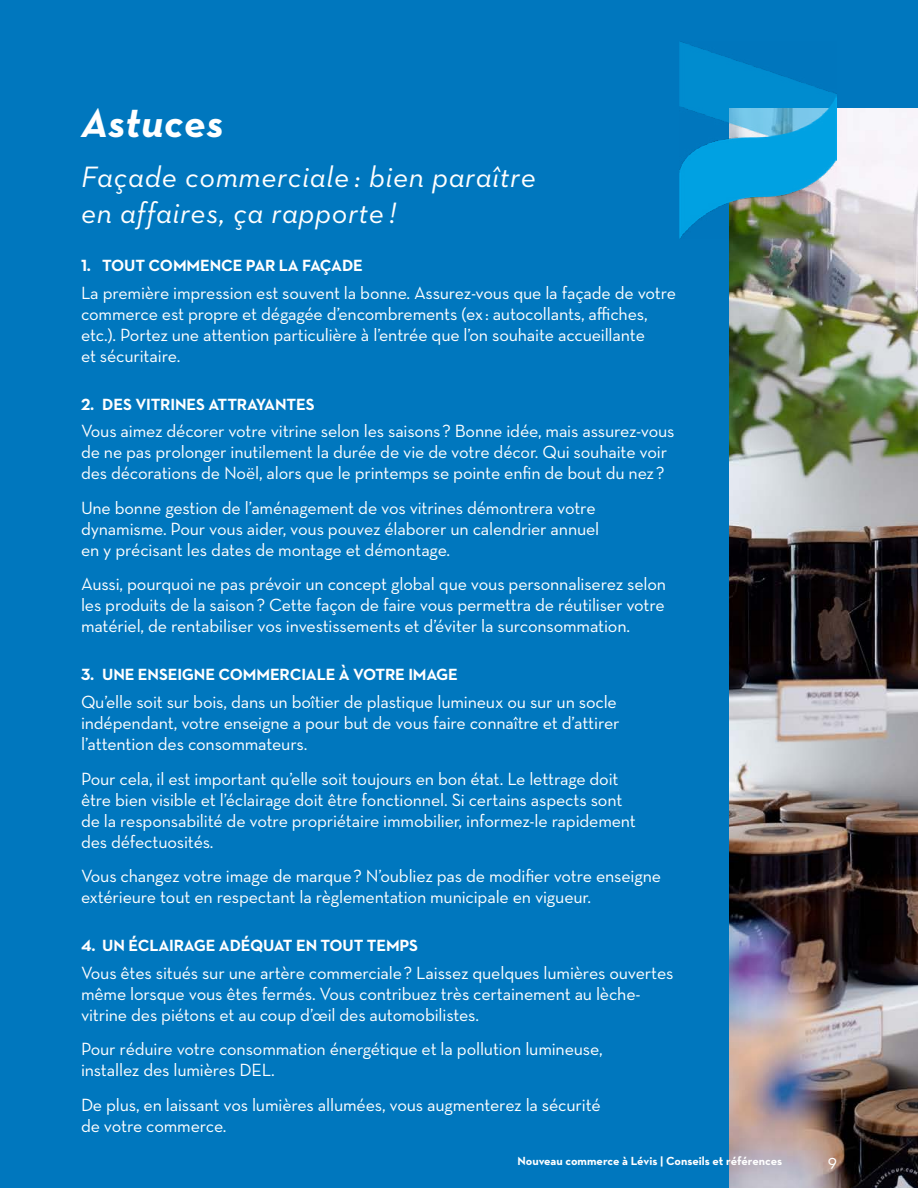
<style>
.page{position:relative;width:918px;height:1188px;background:#0077be}
.page>*{position:absolute;margin:0;border:0;box-sizing:border-box;transform-origin:0 0}
.t1{font:italic 700 42px "Neutra Text";letter-spacing:.015em;color:#fff}
.t2{font:italic 30px/36px "Neutraface 2 Text";letter-spacing:.02em;color:#fff}
.t3{font:18px/21px "Neutra Text";letter-spacing:-.01em;color:#fff}
.t4{font:700 16.5px "Neutraface 2 Text";letter-spacing:-.01em;color:#fff}
.t5{font:700 12px "Neutra Text";color:#fff}
</style>
<div class="page">
<img style="left:729px;top:108px;width:189px;height:1080px">
<img style="left:679px;top:41px;width:158px;height:198px">
<h1 class="t1" style="left:81px;top:97px;width:144px">Astuces</h1>
<h2 class="t2" style="left:81px;top:158px;width:457px">Façade commerciale : bien paraître en affaires, ça rapporte !</h2>
<p class="t4" style="left:81px;top:255px;width:284px">1. TOUT COMMENCE PAR LA FAÇADE</p>
<p class="t3" style="left:81px;top:282px;width:597px">La première impression est souvent la bonne. Assurez-vous que la façade de votre commerce est propre et dégagée d’encombrements (ex: autocollants, affiches, etc.). Portez une attention particulière à l’entrée que l’on souhaite accueillante<br>et sécuritaire.</p>
<p class="t4" style="left:81px;top:393px;width:235px">2. DES VITRINES ATTRAYANTES</p>
<p class="t3" style="left:81px;top:420px;width:595px">Vous aimez décorer votre vitrine selon les saisons? Bonne idée, mais assurez-vous de ne pas prolonger inutilement la durée de vie de votre décor. Qui souhaite voir des décorations de Noël, alors que le printemps se pointe enfin de bout du nez?</p>
<p class="t3" style="left:81px;top:497px;width:520px">Une bonne gestion de l’aménagement de vos vitrines démontrera votre dynamisme. Pour vous aider, vous pouvez élaborer un calendrier annuel en y précisant les dates de montage et démontage.</p>
<p class="t3" style="left:81px;top:574px;width:587px;text-align:justify">Aussi, pourquoi ne pas prévoir un concept global que vous personnaliserez selon les produits de la saison? Cette façon de faire vous permettra de réutiliser votre matériel, de rentabiliser vos investissements et d’éviter la surconsommation.</p>
<p class="t4" style="left:81px;top:664px;width:379px">3. UNE ENSEIGNE COMMERCIALE À VOTRE IMAGE</p>
<p class="t3" style="left:81px;top:691px;width:540px">Qu’elle soit sur bois, dans un boîtier de plastique lumineux ou sur un socle indépendant, votre enseigne a pour but de vous faire connaître et d’attirer l’attention des consommateurs.</p>
<p class="t3" style="left:81px;top:768px;width:556px">Pour cela, il est important qu’elle soit toujours en bon état. Le lettrage doit être bien visible et l’éclairage doit être fonctionnel. Si certains aspects sont de la responsabilité de votre propriétaire immobilier, informez-le rapidement des défectuosités.</p>
<p class="t3" style="left:81px;top:865px;width:582px">Vous changez votre image de marque? N’oubliez pas de modifier votre enseigne extérieure tout en respectant la règlementation municipale en vigueur.</p>
<p class="t4" style="left:81px;top:935px;width:339px">4. UN ÉCLAIRAGE ADÉQUAT EN TOUT TEMPS</p>
<p class="t3" style="left:81px;top:962px;width:594px">Vous êtes situés sur une artère commerciale? Laissez quelques lumières ouvertes même lorsque vous êtes fermés. Vous contribuez très certainement au lèche&shy;vitrine des piétons et au coup d’œil des automobilistes.</p>
<p class="t3" style="left:81px;top:1038px;width:523px">Pour réduire votre consommation énergétique et la pollution lumineuse, installez des lumières DEL.</p>
<p class="t3" style="left:81px;top:1094px;width:521px">De plus, en laissant vos lumières allumées, vous augmenterez la sécurité de votre commerce.</p>
<p class="t5" style="left:518px;top:1154px;width:266px">Nouveau commerce à Lévis | Conseils et références</p>
<p class="t3" style="left:828px;top:1150px;width:11px">9</p>
</div>
